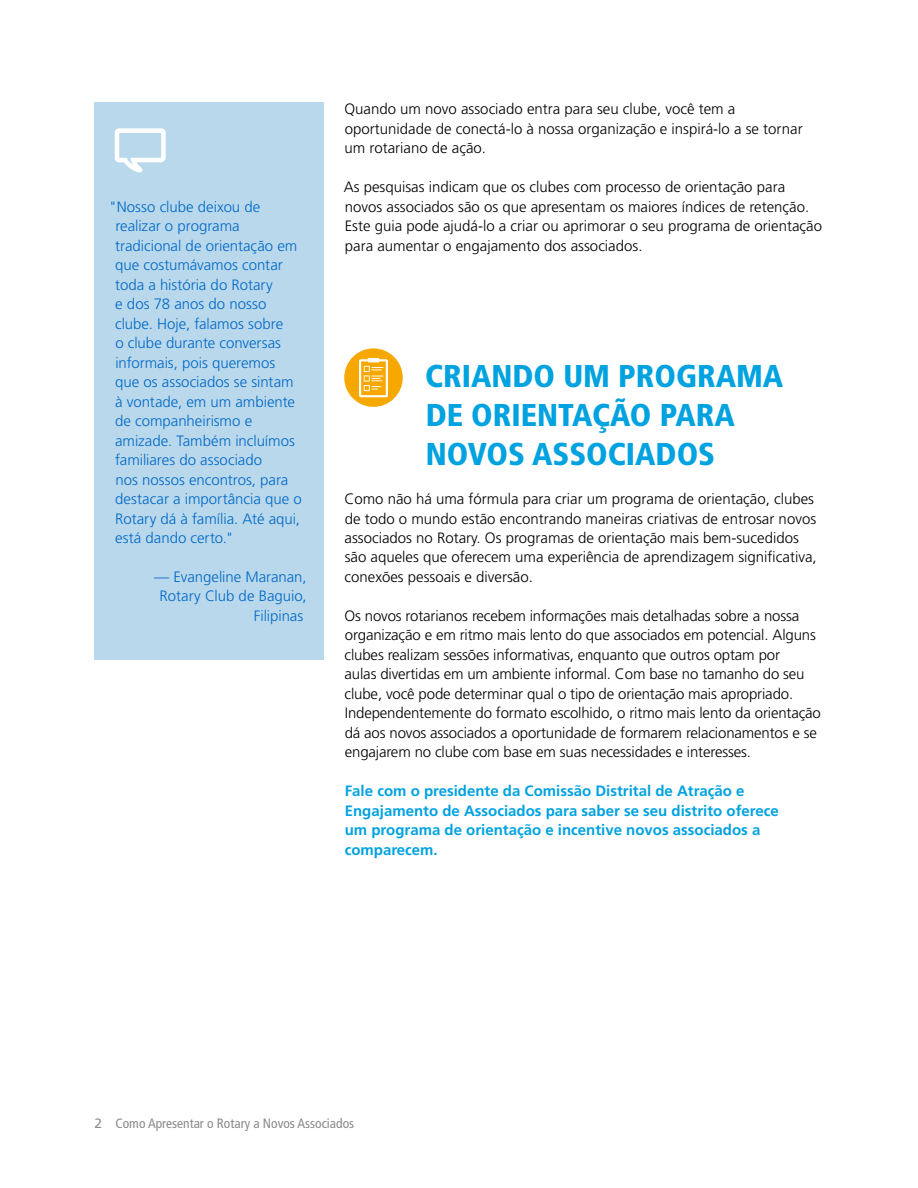
<style>
.page{position:relative;width:918px;height:1188px;background:#fff}
.page>*{position:absolute;margin:0;border:0;box-sizing:border-box;transform-origin:0 0}
.t1{font:900 condensed 31.5px/39px "Frutiger LT Std";color:#00a2e0}
.t2{font:300 15px/19.5px "Frutiger LT Std";color:#000}
.t3{font:300 15px/19.5px "Frutiger LT Std";color:#0069c8}
.t4{font:700 15px/19.5px "Frutiger LT Std";color:#00a2e0}
.t5{font:condensed 13.5px "Frutiger LT Std";color:#8a8a8d}
.s1{font-stretch:normal}
</style>
<div class="page">
<div style="left:344px;top:348px;width:59px;height:59px;background:#f7a800;border-radius:50%"></div>
<svg style="left:359px;top:358px;width:29px;height:39px"></svg>
<div style="left:94px;top:103px;width:230px;height:557px;background:#bad8eb"></div>
<svg style="left:115px;top:128px;width:51px;height:44px"></svg>
<p class="t3" style="left:115px;top:197px;width:188px;text-indent:-6px">"Nosso clube deixou de realizar o programa tradicional de orientação em que costumávamos contar toda a história do Rotary<br>e dos 78 anos do nosso clube. Hoje, falamos sobre<br>o clube durante conversas informais, pois queremos que os associados se sintam à vontade, em um ambiente de companheirismo e amizade. Também incluímos familiares do associado<br>nos nossos encontros, para destacar a importância que o<br>Rotary dá à família. Até aqui, está dando certo."</p>
<p class="t3" style="left:154px;top:567px;width:154px;text-align:right">— Evangeline Maranan,<br>Rotary Club de Baguio,<br>Filipinas</p>
<p class="t2" style="left:344px;top:99px;width:460px">Quando um novo associado entra para seu clube, você tem a oportunidade de conectá-lo à nossa organização e inspirá-lo a se tornar um rotariano de ação.</p>
<p class="t2" style="left:344px;top:177px;width:480px">As pesquisas indicam que os clubes com processo de orientação para novos associados são os que apresentam os maiores índices de retenção.<br>Este guia pode ajudá-lo a criar ou aprimorar o seu programa de orientação para aumentar o engajamento dos associados.</p>
<h1 class="t1" style="left:425px;top:356px;width:360px">CRIANDO UM PROGRAMA<br>DE ORIENTAÇÃO PARA<br>NOVOS ASSOCIADOS</h1>
<p class="t2" style="left:344px;top:489px;width:474px">Como não há uma fórmula para criar um programa de orientação, clubes de todo o mundo estão encontrando maneiras criativas de entrosar novos associados no Rotary. Os programas de orientação mais bem-sucedidos são aqueles que oferecem uma experiência de aprendizagem significativa, conexões pessoais e diversão.</p>
<p class="t2" style="left:344px;top:606px;width:478px">Os novos rotarianos recebem informações mais detalhadas sobre a nossa organização e em ritmo mais lento do que associados em potencial. Alguns clubes realizam sessões informativas, enquanto que outros optam por<br>aulas divertidas em um ambiente informal. Com base no tamanho do seu clube, você pode determinar qual o tipo de orientação mais apropriado.<br>Independentemente do formato escolhido, o ritmo mais lento da orientação dá aos novos associados a oportunidade de formarem relacionamentos e se engajarem no clube com base em suas necessidades e interesses.</p>
<p class="t4" style="left:345px;top:782px;width:436px">Fale com o presidente da Comissão Distrital de Atração e Engajamento de Associados para saber se seu distrito oferece um programa de orientação e incentive novos associados a comparecem.</p>
<p class="t5" style="left:94px;top:1115px;width:261px"><span class="s1">2</span> Como Apresentar o Rotary a Novos Associados</p>
</div>
